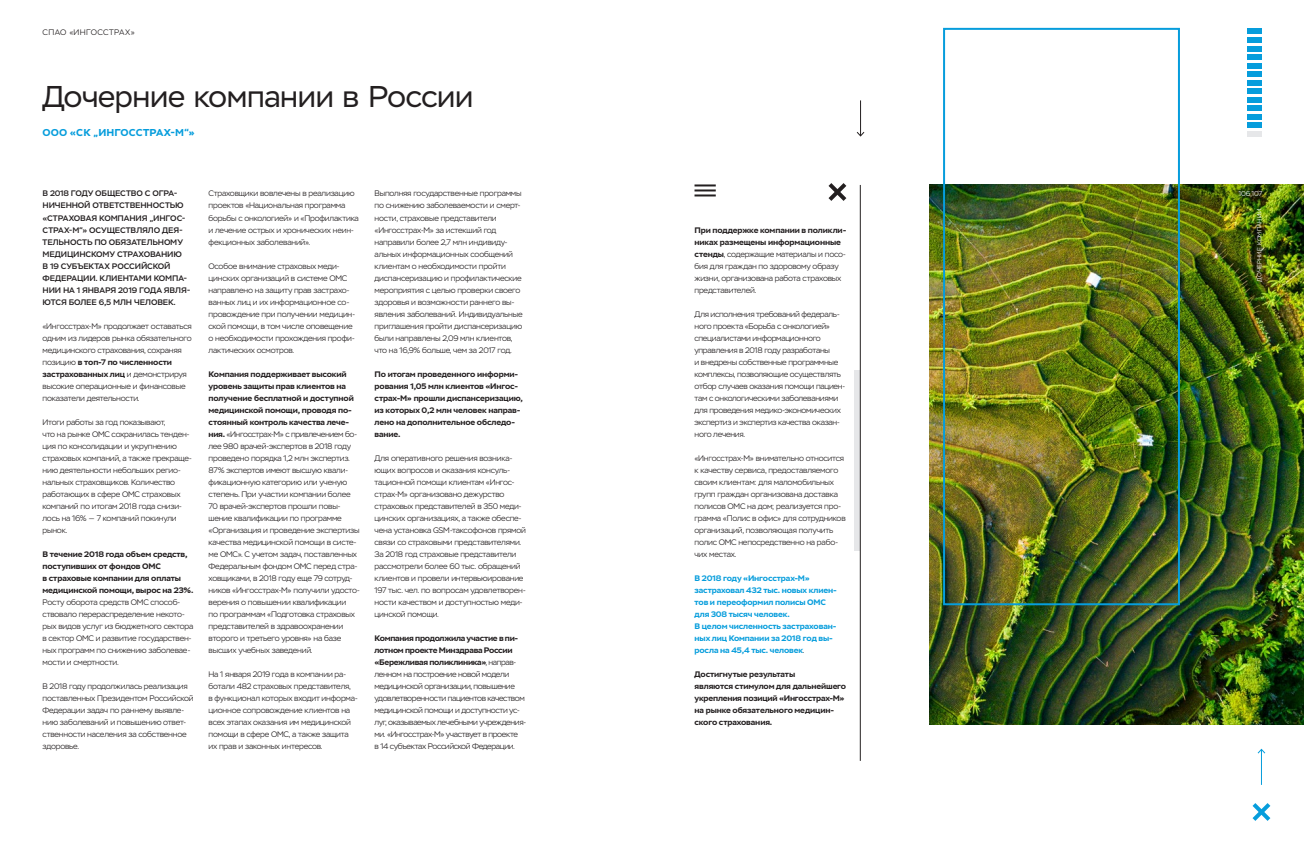
<style>
.page{position:relative;width:1304px;height:851px;background:#fff}
.page>*{position:absolute;margin:0;border:0;box-sizing:border-box;transform-origin:0 0}
.t1{font:30px "Ingo Stem";letter-spacing:-.035em;color:#231f20}
.t2{font:700 10px "Ingo Stem";letter-spacing:.005em;color:#069ddc}
.t3{font:300 8px/12px "Ingo Stem";letter-spacing:-.025em;color:#231f20}
.t4{font:700 8px/12px "Ingo Stem";letter-spacing:-.015em;color:#231f20}
.t5{font:500 8px/12px "Ingo Stem";letter-spacing:-.025em;color:#231f20}
.t6{font:700 8px/12px "Ingo Stem";letter-spacing:-.015em;color:#069ddc}
.t7{font:300 8px "Ingo Stem";letter-spacing:.04em;color:#231f20}
.t8{font:300 7px "Ingo Stem";letter-spacing:-.015em;color:#fff}
.t9{font:300 6px "Ingo Stem";letter-spacing:.025em;color:#fff}
.s1{font-weight:700}
.s2{font-weight:300;color:#231f20}
</style>
<div class="page">
<img style="left:929px;top:184px;width:375px;height:540px">
<hr style="left:1261px;top:749px;width:1px;height:35px;background:#069ddc">
<svg style="left:1257px;top:748px;width:9px;height:6px"></svg>
<svg style="left:1252px;top:803px;width:19px;height:18px"></svg>
<div style="left:855px;top:370px;width:5px;height:180px;background:#e6e7e9"></div>
<hr style="left:860px;top:185px;width:1px;height:575px;background:#231f20">
<svg style="left:828px;top:183px;width:19px;height:18px"></svg>
<hr style="left:694px;top:184px;width:22px;height:2px;background:#231f20">
<hr style="left:694px;top:189px;width:22px;height:2px;background:#231f20">
<hr style="left:694px;top:194px;width:22px;height:2px;background:#231f20">
<hr style="left:860px;top:100px;width:1px;height:36px;background:#231f20">
<svg style="left:856px;top:131px;width:9px;height:6px"></svg>
<div style="left:943px;top:28px;width:237px;height:577px;border:2px solid #069ddc"></div>
<div style="left:1247px;top:29px;width:14px;height:5px;background:#069ddc"></div>
<div style="left:1247px;top:63px;width:14px;height:5px;background:#069ddc"></div>
<div style="left:1247px;top:46px;width:14px;height:5px;background:#069ddc"></div>
<div style="left:1247px;top:80px;width:14px;height:5px;background:#069ddc"></div>
<div style="left:1247px;top:105px;width:14px;height:6px;background:#069ddc"></div>
<div style="left:1247px;top:122px;width:14px;height:6px;background:#069ddc"></div>
<div style="left:1247px;top:97px;width:14px;height:5px;background:#069ddc"></div>
<div style="left:1247px;top:37px;width:14px;height:6px;background:#069ddc"></div>
<div style="left:1247px;top:71px;width:14px;height:6px;background:#069ddc"></div>
<div style="left:1247px;top:54px;width:14px;height:6px;background:#069ddc"></div>
<div style="left:1247px;top:88px;width:14px;height:6px;background:#069ddc"></div>
<div style="left:1247px;top:114px;width:14px;height:5px;background:#069ddc"></div>
<div style="left:1247px;top:131px;width:14px;height:5px;background:#e6e7e9"></div>
<p class="t7" style="left:43px;top:27px;width:94px">СПАО «ИНГОССТРАХ»</p>
<h1 class="t1" style="left:43px;top:78px;width:432px">Дочерние компании в России</h1>
<p class="t2" style="left:43px;top:126px;width:154px">ООО «СК „ИНГОССТРАХ-М“»</p>
<p class="t5" style="left:43px;top:188px;width:149px">В 2018 ГОДУ ОБЩЕСТВО С ОГРА-<br>НИЧЕННОЙ ОТВЕТСТВЕННОСТЬЮ «СТРАХОВАЯ КОМПАНИЯ „ИНГОС-<br>СТРАХ-М“» ОСУЩЕСТВЛЯЛО ДЕЯ-<br>ТЕЛЬНОСТЬ ПО ОБЯЗАТЕЛЬНОМУ<br>МЕДИЦИНСКОМУ СТРАХОВАНИЮ<br>В 19 СУБЪЕКТАХ РОССИЙСКОЙ<br>ФЕДЕРАЦИИ. КЛИЕНТАМИ КОМПА-<br>НИИ НА 1 ЯНВАРЯ 2019 ГОДА ЯВЛЯ-<br>ЮТСЯ БОЛЕЕ 6,5 МЛН ЧЕЛОВЕК.</p>
<p class="t3" style="left:43px;top:320px;width:151px">«Ингосстрах-М» продолжает оставаться одним из лидеров рынка обязательного медицинского страхования, сохраняя позицию <span class="s1">в топ-7 по численности застрахованных лиц</span> и демонстрируя высокие операционные и финансовые показатели деятельности.</p>
<p class="t3" style="left:43px;top:416px;width:151px">Итоги работы за год показывают,<br>что на рынке ОМС сохранилась тенден&shy;ция по консолидации и укрупнению страховых компаний, а также прекраще&shy;нию деятельности небольших регио&shy;нальных страховщиков. Количество работающих в сфере ОМС страховых компаний по итогам 2018 года снизи&shy;лось на 16% — 7 компаний покинули рынок.</p>
<p class="t4" style="left:43px;top:548px;width:152px">В течение 2018 года объем средств, поступивших от фондов ОМС<br>в страховые компании для оплаты медицинской помощи, вырос на 23%.</p>
<p class="t3" style="left:43px;top:596px;width:152px">Росту оборота средств ОМС способ&shy;ствовало перераспределение некото&shy;рых видов услуг из бюджетного сектора в сектор ОМС и развитие государствен&shy;ных программ по снижению заболевае&shy;мости и смертности.</p>
<p class="t3" style="left:43px;top:680px;width:153px">В 2018 году продолжилась реализация поставленных Президентом Российской<br>Федерации задач по раннему выявле&shy;нию заболеваний и повышению ответ&shy;ственности населения за собственное здоровье.</p>
<p class="t3" style="left:209px;top:188px;width:152px">Страховщики вовлечены в реализацию проектов «Национальная программа борьбы с онкологией» и «Профилактика и лечение острых и хронических неин&shy;фекционных заболеваний».</p>
<p class="t3" style="left:209px;top:260px;width:148px">Особое внимание страховых меди&shy;цинских организаций в системе ОМС направлено на защиту прав застрахо&shy;ванных лиц и их информационное со&shy;провождение при получении медицин&shy;ской помощи, в том числе оповещение о необходимости прохождения профи&shy;лактических осмотров.</p>
<p class="t3" style="left:209px;top:368px;width:153px"><span class="s1">Компания поддерживает высокий уровень защиты прав клиентов на получение бесплатной и доступной медицинской помощи, проводя по&shy;стоянный контроль качества лече&shy;ния.</span> «Ингосстрах-М» с привлечением бо&shy;лее 980 врачей-экспертов в 2018 году проведено порядка 1,2 млн экспертиз.<br>87% экспертов имеют высшую квали&shy;фикационную категорию или ученую степень. При участии компании более 70 врачей-экспертов прошли повы&shy;шение квалификации по программе «Организация и проведение экспертизы качества медицинской помощи в систе&shy;ме ОМС». С учетом задач, поставленных Федеральным фондом ОМС перед стра&shy;ховщиками, в 2018 году еще 79 сотруд&shy;ников «Ингосстрах-М» получили удосто&shy;верения о повышении квалификации<br>по программам «Подготовка страховых представителей в здравоохранении второго и третьего уровня» на базе высших учебных заведений.</p>
<p class="t3" style="left:209px;top:668px;width:151px">На 1 января 2019 года в компании ра&shy;ботали 482 страховых представителя,<br>в функционал которых входит информа&shy;ционное сопровождение клиентов на всех этапах оказания им медицинской помощи в сфере ОМС, а также защита их прав и законных интересов.</p>
<p class="t3" style="left:375px;top:188px;width:150px">Выполняя государственные программы по снижению заболеваемости и смерт&shy;ности, страховые представители «Ингосстрах-М» за истекший год направили более 2,7 млн индивиду&shy;альных информационных сообщений клиентам о необходимости пройти диспансеризацию и профилактические мероприятия с целью проверки своего здоровья и возможности раннего вы&shy;явления заболеваний. Индивидуальные приглашения пройти диспансеризацию были направлены 2,09 млн клиентов, что на 16,9% больше, чем за 2017 год.</p>
<p class="t4" style="left:375px;top:368px;width:150px">По итогам проведенного информи&shy;рования 1,05 млн клиентов «Ингос&shy;страх-М» прошли диспансеризацию, из которых 0,2 млн человек направ&shy;лено на дополнительное обследо&shy;вание.</p>
<p class="t3" style="left:375px;top:452px;width:153px">Для оперативного решения возника&shy;ющих вопросов и оказания консуль&shy;тационной помощи клиентам «Ингос&shy;страх-М» организовано дежурство страховых представителей в 350 меди&shy;цинских организациях, а также обеспе&shy;чена установка GSM-таксофонов прямой связи со страховыми представителями.<br>За 2018 год страховые представители рассмотрели более 60 тыс. обращений клиентов и провели интервьюирование 197 тыс. чел. по вопросам удовлетворен&shy;ности качеством и доступностью меди&shy;цинской помощи.</p>
<p class="t3" style="left:375px;top:632px;width:153px"><span class="s1">Компания продолжила участие в пи&shy;лотном проекте Минздрава России «Бережливая поликлиника»</span>, направ&shy;ленном на построение новой модели медицинской организации, повышение удовлетворенности пациентов качеством медицинской помощи и доступности ус&shy;луг, оказываемых лечебными учреждения&shy;ми. «Ингосстрах-М» участвует в проекте<br>в 14 субъектах Российской Федерации.</p>
<p class="t3" style="left:694px;top:224px;width:153px"><span class="s1">При поддержке компании в поликли&shy;никах размещены информационные стенды</span>, содержащие материалы и посо&shy;бия для граждан по здоровому образу жизни, организована работа страховых представителей.</p>
<p class="t3" style="left:694px;top:308px;width:152px">Для исполнения требований федераль&shy;ного проекта «Борьба с онкологией» специалистами информационного управления в 2018 году разработаны<br>и внедрены собственные программные комплексы, позволяющие осуществлять отбор случаев оказания помощи пациен&shy;там с онкологическими заболеваниями для проведения медико-экономических экспертиз и экспертиз качества оказан&shy;ного лечения.</p>
<p class="t3" style="left:694px;top:452px;width:153px">«Ингосстрах-М» внимательно относится к качеству сервиса, предоставляемого своим клиентам: для маломобильных групп граждан организована доставка полисов ОМС на дом; реализуется про&shy;грамма «Полис в офис» для сотрудников организаций, позволяющая получить полис ОМС непосредственно на рабо&shy;чих местах.</p>
<p class="t6" style="left:694px;top:572px;width:144px">В 2018 году «Ингосстрах-М» застраховал 432 тыс. новых клиен&shy;тов и переоформил полисы ОМС для 308 тысяч человек.<br>В целом численность застрахован&shy;ных лиц Компании за 2018 год вы&shy;росла на 45,4 тыс. человек<span class="s2">.</span></p>
<p class="t4" style="left:694px;top:668px;width:153px">Достигнутые результаты<br>являются стимулом для дальнейшего укрепления позиций «Ингосстрах-М» на рынке обязательного медицин&shy;ского страхования.</p>
<p class="t8" style="left:1238px;top:190px;width:25px">106,107</p>
<p class="t9" style="left:1256px;top:281px;width:74px;rotate:-90deg">ДОЧЕРНИЕ КОМПАНИИ</p>
</div>
